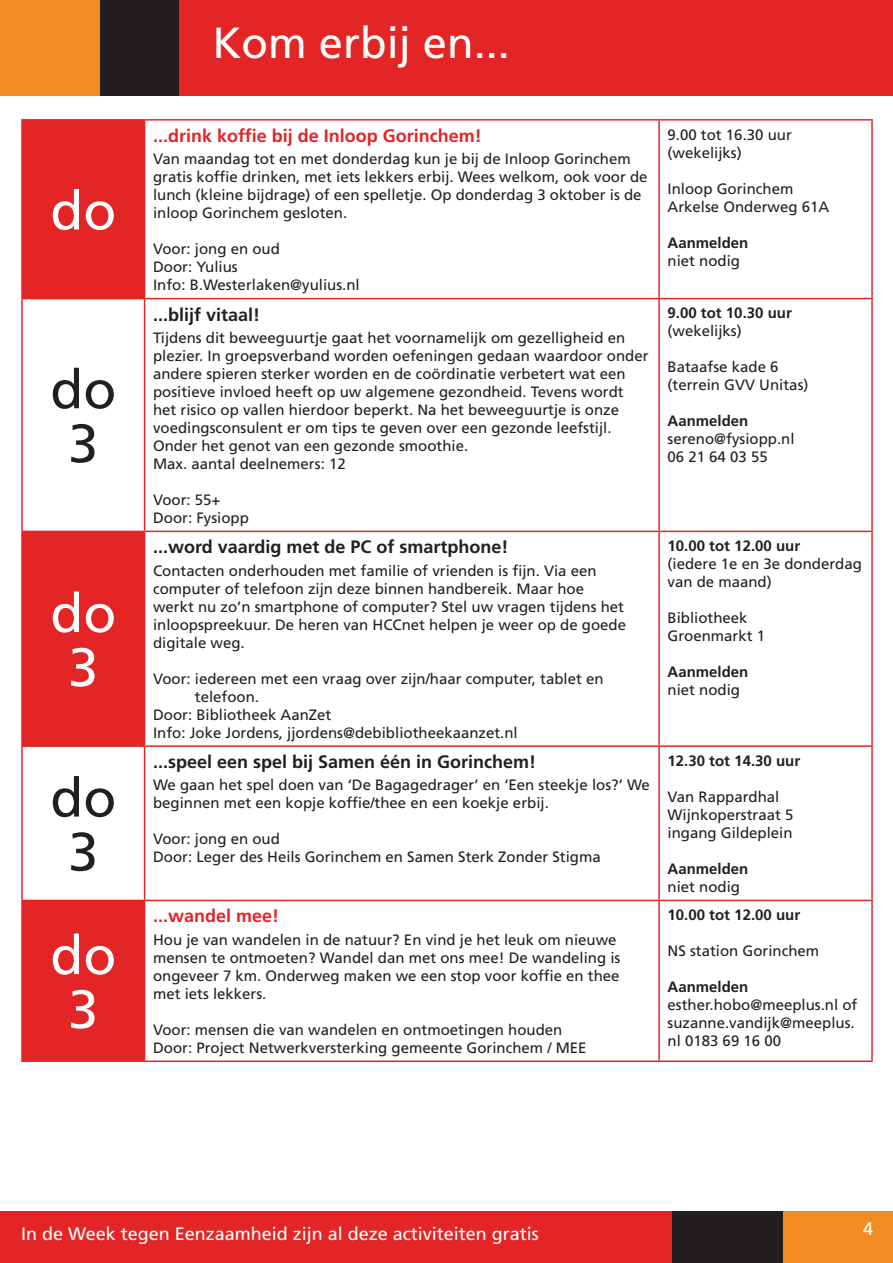
<style>
.page{position:relative;width:893px;height:1263px;background:#fff}
.page>*{position:absolute;margin:0;border:0;box-sizing:border-box;transform-origin:0 0}
.t1{font:54px/54px "Frutiger LT Std";color:#fff;text-align:center}
.t2{font:54px/54px "Frutiger LT Std";color:#231f20;text-align:center}
.t3{font:43.5px "Frutiger LT Std";color:#fff}
.t4{font:700 18px "Frutiger LT Std";color:#231f20}
.t5{font:18px "Frutiger LT Std";color:#fff}
.t6{font:700 18px "Frutiger LT Std";color:#e32525}
.t7{font:15px/18px "Frutiger LT Std";color:#231f20}
.t8{font:700 15px "Frutiger LT Std";color:#231f20}
</style>
<div class="page">
<div style="left:179px;top:0;width:714px;height:95px;background:#e32525"></div>
<div style="left:0;top:0;width:100px;height:95px;background:#f28b20"></div>
<div style="left:100px;top:0;width:79px;height:95px;background:#231f20"></div>
<div style="left:23px;top:121px;width:121px;height:939px;background:#e32525"></div>
<svg style="left:23px;top:299px;width:121px;height:601px"></svg>
<hr style="left:21px;top:121px;width:2px;height:177px;background:#e32525">
<hr style="left:21px;top:299px;width:2px;height:232px;background:#e32525">
<hr style="left:21px;top:532px;width:2px;height:213px;background:#e32525">
<hr style="left:21px;top:747px;width:2px;height:153px;background:#e32525">
<hr style="left:21px;top:119px;width:124px;height:2px;background:#e32525">
<hr style="left:21px;top:298px;width:124px;height:1px;background:#e32525">
<hr style="left:21px;top:531px;width:124px;height:1px;background:#e32525">
<hr style="left:21px;top:745px;width:124px;height:2px;background:#e32525">
<hr style="left:144px;top:121px;width:1px;height:177px;background:#e32525">
<hr style="left:144px;top:299px;width:1px;height:232px;background:#e32525">
<hr style="left:144px;top:532px;width:1px;height:213px;background:#e32525">
<hr style="left:144px;top:747px;width:1px;height:153px;background:#e32525">
<hr style="left:145px;top:119px;width:514px;height:2px;background:#e32525">
<hr style="left:659px;top:119px;width:214px;height:2px;background:#e32525">
<hr style="left:145px;top:298px;width:514px;height:1px;background:#e32525">
<hr style="left:659px;top:298px;width:214px;height:1px;background:#e32525">
<hr style="left:145px;top:531px;width:514px;height:1px;background:#e32525">
<hr style="left:659px;top:531px;width:214px;height:1px;background:#e32525">
<hr style="left:145px;top:745px;width:514px;height:2px;background:#e32525">
<hr style="left:659px;top:745px;width:214px;height:2px;background:#e32525">
<hr style="left:658px;top:121px;width:2px;height:177px;background:#e32525">
<hr style="left:871px;top:121px;width:2px;height:177px;background:#e32525">
<hr style="left:658px;top:299px;width:2px;height:232px;background:#e32525">
<hr style="left:871px;top:299px;width:2px;height:232px;background:#e32525">
<hr style="left:658px;top:532px;width:2px;height:213px;background:#e32525">
<hr style="left:871px;top:532px;width:2px;height:213px;background:#e32525">
<hr style="left:658px;top:747px;width:2px;height:153px;background:#e32525">
<hr style="left:871px;top:747px;width:2px;height:153px;background:#e32525">
<hr style="left:21px;top:901px;width:2px;height:159px;background:#e32525">
<hr style="left:21px;top:900px;width:124px;height:1px;background:#e32525">
<hr style="left:144px;top:901px;width:1px;height:159px;background:#e32525">
<hr style="left:145px;top:900px;width:514px;height:1px;background:#e32525">
<hr style="left:659px;top:900px;width:214px;height:1px;background:#e32525">
<hr style="left:658px;top:901px;width:2px;height:159px;background:#e32525">
<hr style="left:871px;top:901px;width:2px;height:159px;background:#e32525">
<hr style="left:21px;top:1060px;width:124px;height:2px;background:#e32525">
<hr style="left:145px;top:1060px;width:514px;height:2px;background:#e32525">
<hr style="left:659px;top:1060px;width:214px;height:2px;background:#e32525">
<div style="left:0;top:1212px;width:672px;height:51px;background:#e32525"></div>
<div style="left:782px;top:1212px;width:111px;height:51px;background:#f28b20"></div>
<div style="left:672px;top:1212px;width:110px;height:51px;background:#231f20"></div>
<h1 class="t1" style="left:50px;top:184px;width:67px">do</h1>
<h1 class="t2" style="left:50px;top:363px;width:67px">do<br>3</h1>
<h1 class="t1" style="left:50px;top:586px;width:67px">do<br>3</h1>
<h1 class="t2" style="left:50px;top:771px;width:67px">do<br>3</h1>
<h1 class="t1" style="left:50px;top:928px;width:67px">do<br>3</h1>
<h2 class="t3" style="left:213px;top:17px;width:299px">Kom erbij en...</h2>
<p class="t6" style="left:153px;top:125px;width:330px">...drink koffie bij de Inloop Gorinchem!</p>
<p class="t7" style="left:153px;top:150px;width:496px">Van maandag tot en met donderdag kun je bij de Inloop Gorinchem gratis koffie drinken, met iets lekkers erbij. Wees welkom, ook voor de lunch (kleine bijdrage) of een spelletje. Op donderdag 3 oktober is de inloop Gorinchem gesloten.</p>
<p class="t7" style="left:153px;top:240px;width:208px">Voor: jong en oud<br>Door: Yulius<br>Info: B.Westerlaken@yulius.nl</p>
<p class="t4" style="left:153px;top:304px;width:109px">...blijf vitaal!</p>
<p class="t7" style="left:153px;top:329px;width:497px">Tijdens dit beweeguurtje gaat het voornamelijk om gezelligheid en plezier. In groepsverband worden oefeningen gedaan waardoor onder andere spieren sterker worden en de coördinatie verbetert wat een positieve invloed heeft op uw algemene gezondheid. Tevens wordt het risico op vallen hierdoor beperkt. Na het beweeguurtje is onze voedingsconsulent er om tips te geven over een gezonde leefstijl.<br>Onder het genot van een gezonde smoothie.<br>Max. aantal deelnemers: 12</p>
<p class="t7" style="left:153px;top:491px;width:97px">Voor: 55+<br>Door: Fysiopp</p>
<p class="t4" style="left:153px;top:536px;width:357px">...word vaardig met de PC of smartphone!</p>
<p class="t7" style="left:153px;top:561px;width:474px">Contacten onderhouden met familie of vrienden is fijn. Via een computer of telefoon zijn deze binnen handbereik. Maar hoe werkt nu zo’n smartphone of computer? Stel uw vragen tijdens het inloopspreekuur. De heren van HCCnet helpen je weer op de goede digitale weg.</p>
<p class="t7" style="left:153px;top:669px;width:452px">Voor: iedereen met een vraag over zijn/haar computer, tablet en</p>
<p class="t7" style="left:195px;top:687px;width:66px">telefoon.</p>
<p class="t7" style="left:153px;top:705px;width:180px">Door: Bibliotheek AanZet</p>
<p class="t7" style="left:153px;top:723px;width:366px">Info: Joke Jordens, jjordens@debibliotheekaanzet.nl</p>
<p class="t4" style="left:153px;top:751px;width:385px">...speel een spel bij Samen één in Gorinchem!</p>
<p class="t7" style="left:153px;top:776px;width:498px">We gaan het spel doen van ‘De Bagagedrager’ en ‘Een steekje los?’ We beginnen met een kopje koffie/thee en een koekje erbij.</p>
<p class="t7" style="left:153px;top:830px;width:449px">Voor: jong en oud<br>Door: Leger des Heils Gorinchem en Samen Sterk Zonder Stigma</p>
<p class="t6" style="left:153px;top:906px;width:128px">...wandel mee!</p>
<p class="t7" style="left:153px;top:930px;width:469px">Hou je van wandelen in de natuur? En vind je het leuk om nieuwe mensen te ontmoeten? Wandel dan met ons mee! De wandeling is ongeveer 7 km. Onderweg maken we een stop voor koffie en thee met iets lekkers.</p>
<p class="t7" style="left:153px;top:1020px;width:435px">Voor: mensen die van wandelen en ontmoetingen houden<br>Door: Project Netwerkversterking gemeente Gorinchem / MEE</p>
<p class="t7" style="left:668px;top:125px;width:126px">9.00 tot 16.30 uur (wekelijks)</p>
<p class="t7" style="left:668px;top:179px;width:163px">Inloop Gorinchem<br>Arkelse Onderweg 61A</p>
<p class="t8" style="left:668px;top:234px;width:82px">Aanmelden</p>
<p class="t7" style="left:668px;top:251px;width:74px">niet nodig</p>
<p class="t8" style="left:668px;top:304px;width:126px">9.00 tot 10.30 uur</p>
<p class="t7" style="left:668px;top:322px;width:76px">(wekelijks)</p>
<p class="t7" style="left:668px;top:358px;width:142px">Bataafse kade 6 (terrein GVV Unitas)</p>
<p class="t8" style="left:668px;top:412px;width:82px">Aanmelden</p>
<p class="t7" style="left:668px;top:430px;width:129px">sereno@fysiopp.nl<br>06 21 64 03 55</p>
<p class="t8" style="left:668px;top:537px;width:134px">10.00 tot 12.00 uur</p>
<p class="t7" style="left:668px;top:555px;width:196px">(iedere 1e en 3e donderdag van de maand)</p>
<p class="t7" style="left:668px;top:609px;width:99px">Bibliotheek<br>Groenmarkt 1</p>
<p class="t8" style="left:668px;top:663px;width:82px">Aanmelden</p>
<p class="t7" style="left:668px;top:681px;width:74px">niet nodig</p>
<p class="t8" style="left:668px;top:752px;width:134px">12.30 tot 14.30 uur</p>
<p class="t7" style="left:668px;top:788px;width:127px">Van Rappardhal<br>Wijnkoperstraat 5 ingang Gildeplein</p>
<p class="t8" style="left:668px;top:860px;width:82px">Aanmelden</p>
<p class="t7" style="left:668px;top:878px;width:74px">niet nodig</p>
<p class="t8" style="left:668px;top:906px;width:134px">10.00 tot 12.00 uur</p>
<p class="t7" style="left:668px;top:942px;width:153px">NS station Gorinchem</p>
<p class="t8" style="left:668px;top:978px;width:82px">Aanmelden</p>
<p class="t7" style="left:668px;top:996px;width:191px">esther.hobo@meeplus.nl of suzanne.vandijk@meeplus. nl 0183 69 16 00</p>
<p class="t5" style="left:21px;top:1223px;width:519px">In de Week tegen Eenzaamheid zijn al deze activiteiten gratis</p>
<p class="t5" style="left:863px;top:1218px;width:12px">4</p>
</div>
